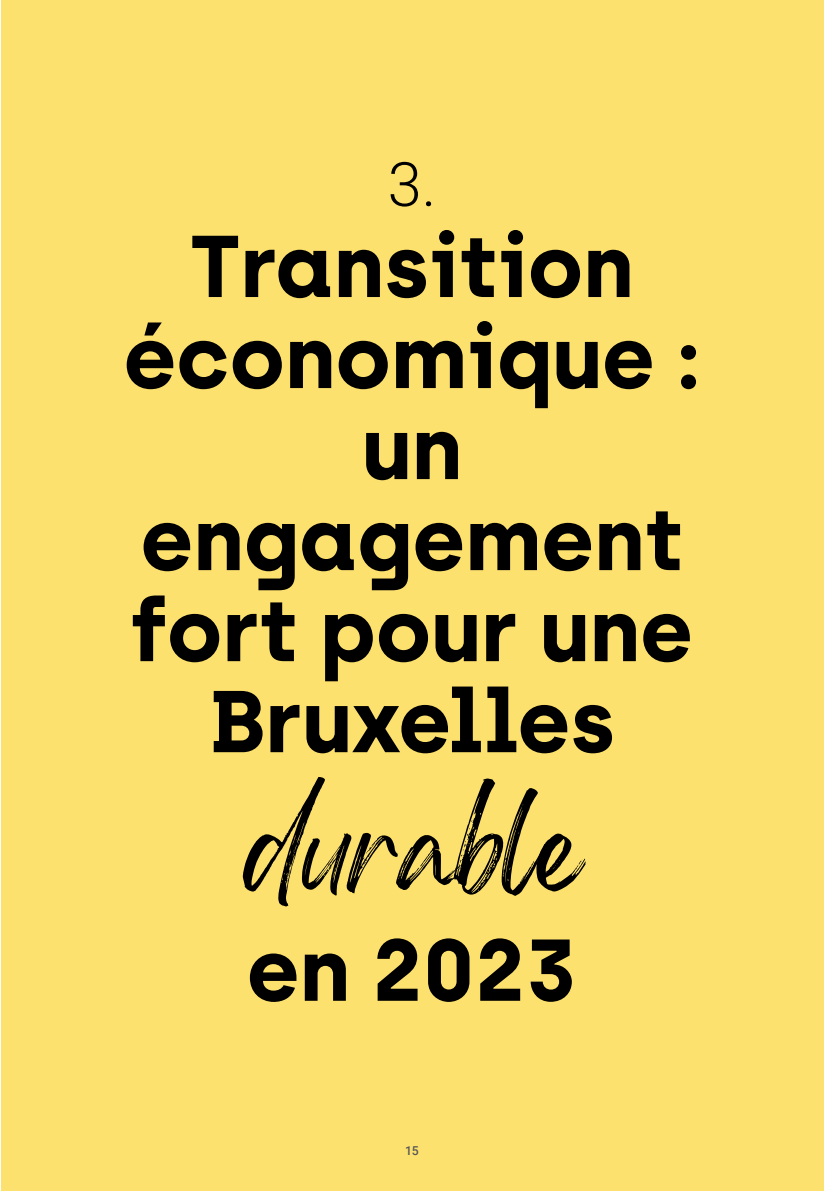
<style>
.page{position:relative;width:824px;height:1191px;background:#fff}
.page>*{position:absolute;margin:0;border:0;box-sizing:border-box;transform-origin:0 0}
.t1{font:700 87.5px/91px "Archia";color:#000;text-align:center}
.t2{font:87.5px "Gellatio";color:#000}
.t3{font:300 61.25px "Roboto";color:#000}
.t4{font:500 12.25px "Roboto";color:#575756}
</style>
<div class="page">
<div style="left:1px;top:0;width:822px;height:1191px;background:#fde16f"></div>
<p class="t3" style="left:387px;top:141px;width:50px">3.</p>
<p class="t1" style="left:124px;top:219px;width:578px">Transition économique : un engagement fort pour une<br>Bruxelles</p>
<p class="t2" style="left:244px;top:828px;width:337px">durable</p>
<p class="t1" style="left:247px;top:923px;width:332px">en 2023</p>
<p class="t4" style="left:405px;top:1141px;width:15px">15</p>
</div>
